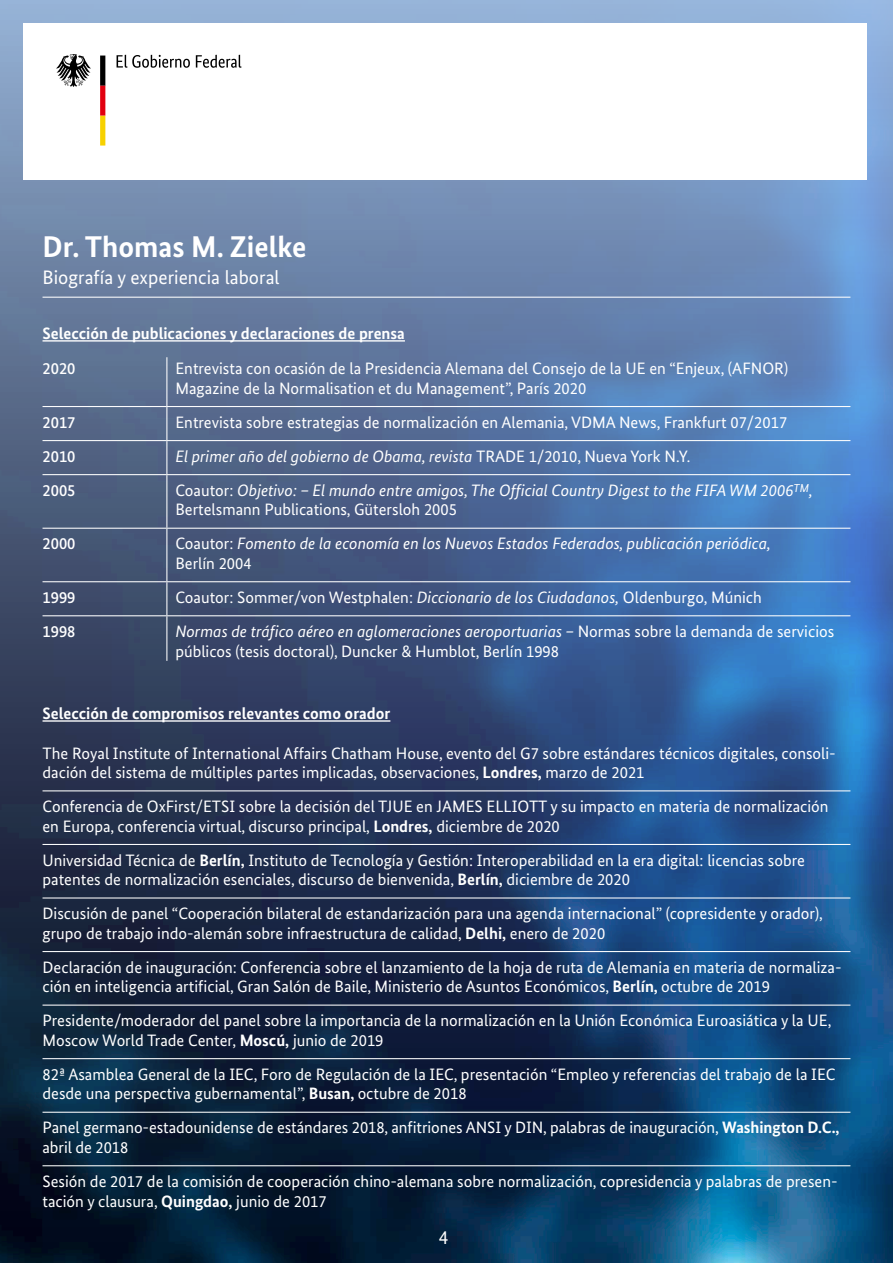
<style>
.page{position:relative;width:893px;height:1263px;background:#fff}
.page>*{position:absolute;margin:0;border:0;box-sizing:border-box;transform-origin:0 0}
.t1{font:700 30px "Bundes Sans";color:#fff}
.t2{font:19.5px "Bundes Sans";color:#fff}
.t3{font:16.5px/19.5px "Bundes Sans";color:#fff}
.t4{font:italic 16.5px/19.5px "Bundes Sans";color:#fff}
.t5{font:700 16.5px "Bundes Sans";color:#fff}
.t6{font:500 16.5px "Bundes Sans";color:#fff}
.s1{font-style:normal}
.s2{font-style:italic}
.s3{font-weight:700}
</style>
<div class="page">
<img style="left:0;top:0;width:893px;height:1263px">
<hr style="left:43px;top:528px;width:124px;height:1px;background:#fff">
<hr style="left:167px;top:528px;width:683px;height:1px;background:#fff">
<hr style="left:43px;top:581px;width:124px;height:1px;background:#fff">
<hr style="left:167px;top:581px;width:683px;height:1px;background:#fff">
<hr style="left:43px;top:615px;width:124px;height:1px;background:#fff">
<hr style="left:167px;top:615px;width:683px;height:1px;background:#fff">
<hr style="left:166px;top:357px;width:1px;height:49px;background:#fff">
<hr style="left:43px;top:406px;width:124px;height:1px;background:#fff">
<hr style="left:167px;top:406px;width:683px;height:1px;background:#fff">
<hr style="left:166px;top:407px;width:1px;height:33px;background:#fff">
<hr style="left:43px;top:440px;width:124px;height:1px;background:#fff">
<hr style="left:167px;top:440px;width:683px;height:1px;background:#fff">
<hr style="left:166px;top:441px;width:1px;height:33px;background:#fff">
<hr style="left:43px;top:474px;width:124px;height:1px;background:#fff">
<hr style="left:167px;top:474px;width:683px;height:1px;background:#fff">
<hr style="left:166px;top:475px;width:1px;height:53px;background:#fff">
<hr style="left:166px;top:529px;width:1px;height:52px;background:#fff">
<hr style="left:166px;top:582px;width:1px;height:33px;background:#fff">
<hr style="left:166px;top:616px;width:1px;height:45px;background:#fff">
<hr style="left:43px;top:340px;width:362px;height:2px;background:#fff">
<hr style="left:43px;top:951px;width:807px;height:1px;background:#fff">
<hr style="left:43px;top:1004px;width:807px;height:2px;background:#fff">
<hr style="left:43px;top:1058px;width:807px;height:1px;background:#fff">
<hr style="left:43px;top:1112px;width:807px;height:1px;background:#fff">
<hr style="left:43px;top:1165px;width:807px;height:1px;background:#fff">
<hr style="left:43px;top:790px;width:807px;height:1px;background:#fff">
<hr style="left:43px;top:844px;width:807px;height:1px;background:#fff">
<hr style="left:43px;top:897px;width:807px;height:1px;background:#fff">
<hr style="left:43px;top:720px;width:347px;height:2px;background:#fff">
<hr style="left:43px;top:297px;width:807px;height:1px;background:#fff">
<div style="left:23px;top:23px;width:844px;height:156px;background:#fff"></div>
<svg style="left:117px;top:55px;width:124px;height:13px"></svg>
<svg style="left:56px;top:54px;width:35px;height:33px"></svg>
<svg style="left:100px;top:56px;width:5px;height:90px"></svg>
<h1 class="t1" style="left:43px;top:229px;width:265px">Dr. Thomas M. Zielke</h1>
<p class="t2" style="left:43px;top:265px;width:239px">Biografía y experiencia laboral</p>
<p class="t5" style="left:43px;top:323px;width:364px">Selección de publicaciones y declaraciones de prensa</p>
<p class="t6" style="left:43px;top:359px;width:34px">2020</p>
<p class="t3" style="left:175px;top:359px;width:614px">Entrevista con ocasión de la Presidencia Alemana del Consejo de la UE en “Enjeux, (AFNOR)<br>Magazine de la Normalisation et du Management”, París 2020</p>
<p class="t6" style="left:43px;top:412px;width:34px">2017</p>
<p class="t3" style="left:175px;top:412px;width:613px">Entrevista sobre estrategias de normalización en Alemania, VDMA News, Frankfurt 07/2017</p>
<p class="t6" style="left:43px;top:446px;width:34px">2010</p>
<p class="t4" style="left:175px;top:446px;width:516px">El primer año del gobierno de Obama, revista <span class="s1">TRADE 1/2010, Nueva York N.Y.</span></p>
<p class="t6" style="left:43px;top:480px;width:34px">2005</p>
<p class="t4" style="left:175px;top:480px;width:639px"><span class="s1">Coautor:</span> Objetivo: – El mundo entre amigos, The Official Country Digest to the FIFA WM 2006<sup>TM</sup>,<br><span class="s1">Bertelsmann Publications, Gütersloh 2005</span></p>
<p class="t6" style="left:43px;top:534px;width:34px">2000</p>
<p class="t4" style="left:175px;top:534px;width:597px"><span class="s1">Coautor:</span> Fomento de la economía en los Nuevos Estados Federados, publicación periódica,<br><span class="s1">Berlín 2004</span></p>
<p class="t6" style="left:43px;top:587px;width:34px">1999</p>
<p class="t3" style="left:175px;top:587px;width:588px">Coautor: Sommer/von Westphalen: <span class="s2">Diccionario de los Ciudadanos,</span> Oldenburgo, Múnich</p>
<p class="t6" style="left:43px;top:621px;width:34px">1998</p>
<p class="t3" style="left:175px;top:621px;width:660px"><span class="s2">Normas de tráfico aéreo en aglomeraciones aeroportuarias –</span> Normas sobre la demanda de servicios públicos (tesis doctoral), Duncker &amp; Humblot, Berlín 1998</p>
<p class="t5" style="left:43px;top:703px;width:349px">Selección de compromisos relevantes como orador</p>
<p class="t3" style="left:43px;top:743px;width:795px">The Royal Institute of International Affairs Chatham House, evento del G7 sobre estándares técnicos digitales, consoli&shy;dación del sistema de múltiples partes implicadas, observaciones, <span class="s3">Londres,</span> marzo de 2021</p>
<p class="t3" style="left:43px;top:797px;width:788px">Conferencia de OxFirst/ETSI sobre la decisión del TJUE en JAMES ELLIOTT y su impacto en materia de normalización en Europa, conferencia virtual, discurso principal, <span class="s3">Londres,</span> diciembre de 2020</p>
<p class="t3" style="left:43px;top:850px;width:764px">Universidad Técnica de <span class="s3">Berlín,</span> Instituto de Tecnología y Gestión: Interoperabilidad en la era digital: licencias sobre patentes de normalización esenciales, discurso de bienvenida, <span class="s3">Berlín,</span> diciembre de 2020</p>
<p class="t3" style="left:43px;top:904px;width:782px">Discusión de panel “Cooperación bilateral de estandarización para una agenda internacional” (copresidente y orador), grupo de trabajo indo-alemán sobre infraestructura de calidad, <span class="s3">Delhi,</span> enero de 2020</p>
<p class="t3" style="left:43px;top:957px;width:801px">Declaración de inauguración: Conferencia sobre el lanzamiento de la hoja de ruta de Alemania en materia de normaliza&shy;ción en inteligencia artificial, Gran Salón de Baile, Ministerio de Asuntos Económicos, <span class="s3">Berlín,</span> octubre de 2019</p>
<p class="t3" style="left:43px;top:1011px;width:790px">Presidente/moderador del panel sobre la importancia de la normalización en la Unión Económica Euroasiática y la UE,<br>Moscow World Trade Center, <span class="s3">Moscú,</span> junio de 2019</p>
<p class="t3" style="left:43px;top:1064px;width:795px">82ª Asamblea General de la IEC, Foro de Regulación de la IEC, presentación “Empleo y referencias del trabajo de la IEC desde una perspectiva gubernamental”, <span class="s3">Busan,</span> octubre de 2018</p>
<p class="t3" style="left:43px;top:1118px;width:798px">Panel germano-estadounidense de estándares 2018, anfitriones ANSI y DIN, palabras de inauguración, <span class="s3">Washington D.C., </span>abril de 2018</p>
<p class="t3" style="left:43px;top:1171px;width:797px">Sesión de 2017 de la comisión de cooperación chino-alemana sobre normalización, copresidencia y palabras de presen&shy;tación y clausura, <span class="s3">Quingdao,</span> junio de 2017</p>
<p class="t2" style="left:439px;top:1225px;width:11px">4</p>
</div>
